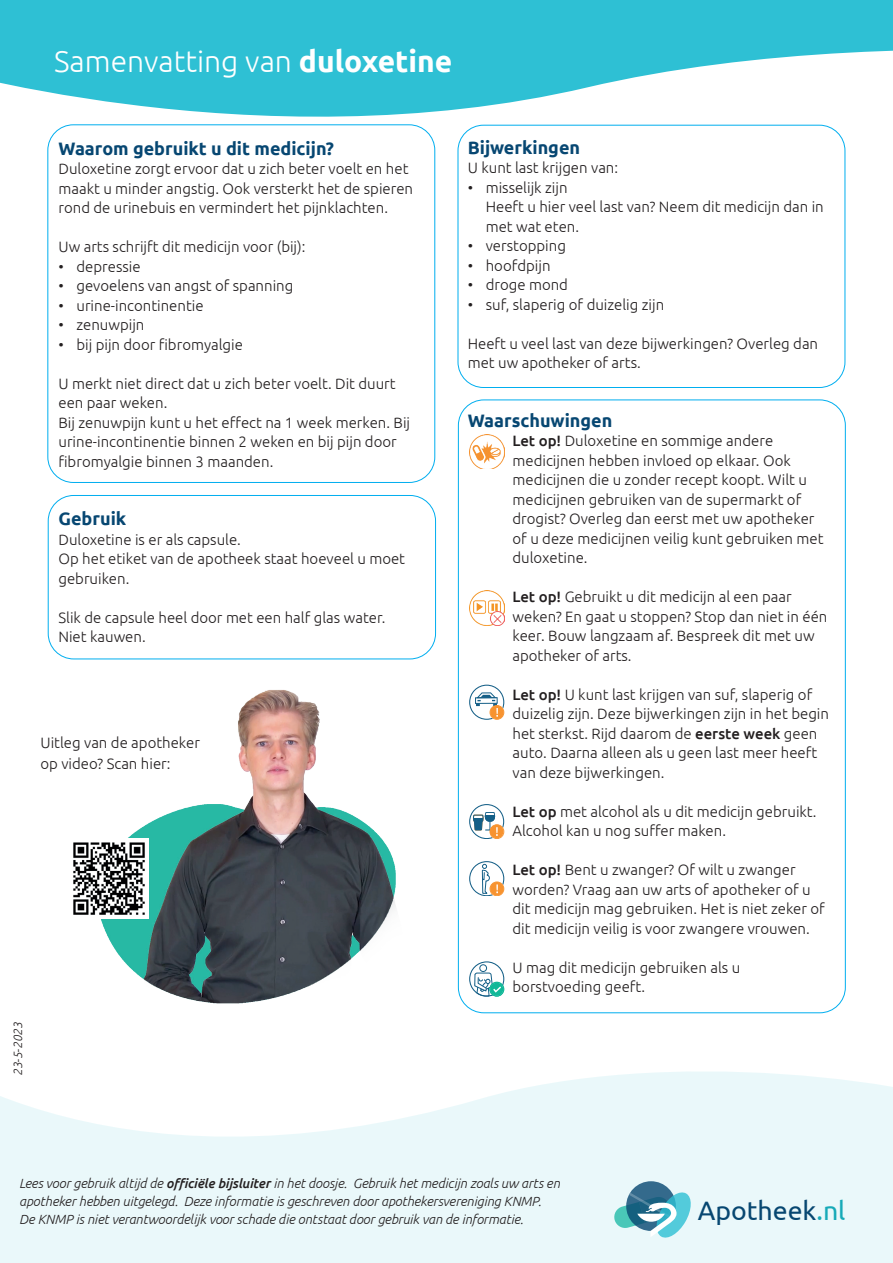
<style>
.page{position:relative;width:893px;height:1263px;background:#fff}
.page>*{position:absolute;margin:0;border:0;box-sizing:border-box;transform-origin:0 0}
.t1{font:300 30px "Ubuntu";color:#fff}
.t2{font:26.7px "Ubuntu";color:#074771}
.t3{font:700 18px "Ubuntu";color:#074772}
.t4{font:300 15px/19.5px "Ubuntu";color:#231f20}
.t5{font:italic 300 13.35px/18px "Ubuntu";letter-spacing:-.005em;color:#231f20}
.t6{font:italic 300 12px "Ubuntu";color:#231f20}
.s1{font-weight:700}
.s2{font-weight:500}
.s3{color:#17aab8}
</style>
<div class="page">
<svg style="left:0;top:1071px;width:893px;height:192px;fill:#eaf8fa"></svg>
<svg style="left:0;top:0;width:893px;height:165px;fill:#2ec0d4"></svg>
<svg style="left:626px;top:1181px;width:50px;height:50px"></svg>
<svg style="left:614px;top:1192px;width:77px;height:45px;background:#81becb"></svg>
<div style="left:458px;top:125px;width:387px;height:262px;background:#fff;border-radius:26px"></div>
<div style="left:458px;top:125px;width:387px;height:263px;border:1px solid #00aeef;border-radius:26px"></div>
<div style="left:48px;top:495px;width:388px;height:164px;border:1px solid #00aeef;border-radius:26px"></div>
<div style="left:48px;top:125px;width:387px;height:357px;background:#fff;border-radius:26px"></div>
<img style="left:469px;top:434px;width:35px;height:35px">
<svg style="left:469px;top:685px;width:35px;height:34px"></svg>
<img style="left:469px;top:590px;width:35px;height:35px">
<svg style="left:469px;top:804px;width:35px;height:35px"></svg>
<svg style="left:469px;top:961px;width:35px;height:35px"></svg>
<svg style="left:469px;top:861px;width:35px;height:35px"></svg>
<img style="left:100px;top:690px;width:296px;height:314px">
<img style="left:73px;top:839px;width:76px;height:79px">
<h1 class="t1" style="left:54px;top:43px;width:400px">Samenvatting van <span class="s1">duloxetine</span></h1>
<p class="t3" style="left:58px;top:137px;width:277px">Waarom gebruikt u dit medicijn?</p>
<p class="t4" style="left:58px;top:159px;width:356px">Duloxetine zorgt ervoor dat u zich beter voelt en het maakt u minder angstig. Ook versterkt het de spieren rond de urinebuis en vermindert het pijnklachten.</p>
<p class="t4" style="left:58px;top:237px;width:249px">Uw arts schrijft dit medicijn voor (bij):</p>
<p class="t4" style="left:58px;top:256px;width:84px">• depressie</p>
<p class="t4" style="left:58px;top:276px;width:236px">• gevoelens van angst of spanning</p>
<p class="t4" style="left:58px;top:295px;width:147px">• urine-incontinentie</p>
<p class="t4" style="left:58px;top:315px;width:88px">• zenuwpijn</p>
<p class="t4" style="left:58px;top:334px;width:186px">• bij pijn door fibromyalgie</p>
<p class="t4" style="left:58px;top:373px;width:353px">U merkt niet direct dat u zich beter voelt. Dit duurt een paar weken.<br>Bij zenuwpijn kunt u het effect na 1 week merken. Bij urine-incontinentie binnen 2 weken en bij pijn door fibromyalgie binnen 3 maanden.</p>
<p class="t3" style="left:58px;top:508px;width:69px">Gebruik</p>
<p class="t4" style="left:58px;top:529px;width:348px">Duloxetine is er als capsule.<br>Op het etiket van de apotheek staat hoeveel u moet gebruiken.</p>
<p class="t4" style="left:58px;top:607px;width:329px">Slik de capsule heel door met een half glas water.<br>Niet kauwen.</p>
<p class="t4" style="left:41px;top:732px;width:161px;line-height:21px">Uitleg van de apotheker op video? Scan hier:</p>
<p class="t6" style="left:11px;top:1076px;width:56px;rotate:-90deg">23-5-2023</p>
<p class="t3" style="left:468px;top:136px;width:114px">Bijwerkingen</p>
<p class="t4" style="left:468px;top:158px;width:152px">U kunt last krijgen van:</p>
<p class="t4" style="left:486px;top:177px;width:340px;text-indent:-18px">• misselijk zijn<br>Heeft u hier veel last van? Neem dit medicijn dan in met wat eten.</p>
<p class="t4" style="left:468px;top:236px;width:100px">• verstopping</p>
<p class="t4" style="left:468px;top:255px;width:84px">• hoofdpijn</p>
<p class="t4" style="left:468px;top:275px;width:102px">• droge mond</p>
<p class="t4" style="left:468px;top:294px;width:198px">• suf, slaperig of duizelig zijn</p>
<p class="t4" style="left:468px;top:333px;width:352px">Heeft u veel last van deze bijwerkingen? Overleg dan met uw apotheker of arts.</p>
<p class="t3" style="left:468px;top:409px;width:146px">Waarschuwingen</p>
<p class="t4" style="left:513px;top:431px;width:312px"><span class="s2">Let op!</span> Duloxetine en sommige andere medicijnen hebben invloed op elkaar. Ook medicijnen die u zonder recept koopt. Wilt u medicijnen gebruiken van de supermarkt of drogist? Overleg dan eerst met uw apotheker of u deze medicijnen veilig kunt gebruiken met duloxetine.</p>
<p class="t4" style="left:513px;top:587px;width:316px"><span class="s2">Let op!</span> Gebruikt u dit medicijn al een paar weken? En gaat u stoppen? Stop dan niet in één keer. Bouw langzaam af. Bespreek dit met uw apotheker of arts.</p>
<p class="t4" style="left:513px;top:684px;width:318px"><span class="s2">Let op!</span> U kunt last krijgen van suf, slaperig of duizelig zijn. Deze bijwerkingen zijn in het begin het sterkst. Rijd daarom de <span class="s2">eerste week</span> geen auto. Daarna alleen als u geen last meer heeft van deze bijwerkingen.</p>
<p class="t4" style="left:513px;top:801px;width:306px"><span class="s2">Let op</span> met alcohol als u dit medicijn gebruikt.<br>Alcohol kan u nog suffer maken.</p>
<p class="t4" style="left:513px;top:860px;width:314px"><span class="s2">Let op!</span> Bent u zwanger? Of wilt u zwanger worden? Vraag aan uw arts of apotheker of u dit medicijn mag gebruiken. Het is niet zeker of dit medicijn veilig is voor zwangere vrouwen.</p>
<p class="t4" style="left:513px;top:957px;width:229px">U mag dit medicijn gebruiken als u borstvoeding geeft.</p>
<p class="t5" style="left:19px;top:1174px;width:542px">Lees voor gebruik altijd de <span class="s2">officiële bijsluiter</span> in het doosje. Gebruik het medicijn zoals uw arts en apotheker hebben uitgelegd. Deze informatie is geschreven door apothekersvereniging KNMP.<br>De KNMP is niet verantwoordelijk voor schade die ontstaat door gebruik van de informatie.</p>
<h2 class="t2" style="left:698px;top:1194px;width:149px">Apotheek<span class="s3">.nl</span></h2>
</div>
